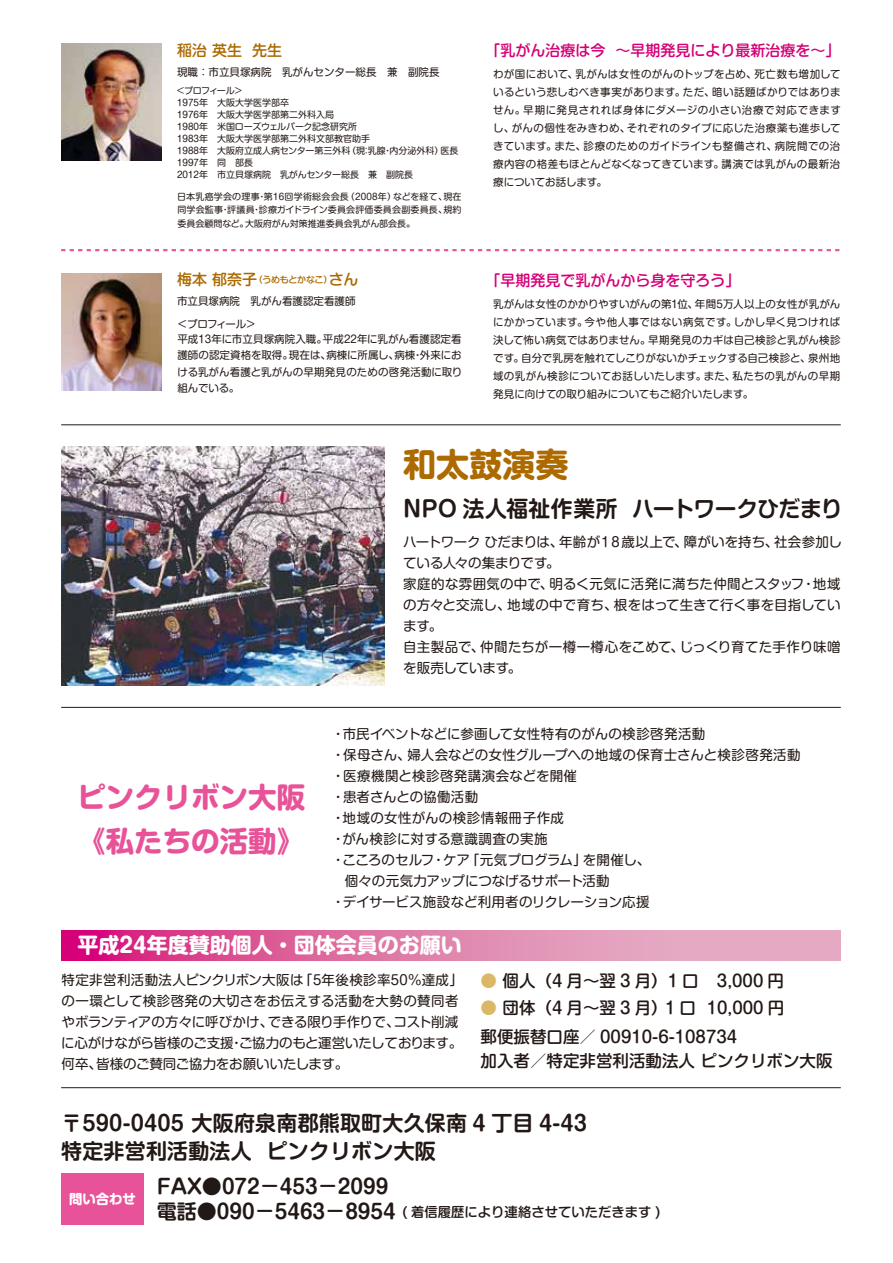
<style>
.page{position:relative;width:893px;height:1263px;background:#fff}
.page>*{position:absolute;margin:0;border:0;box-sizing:border-box;transform-origin:0 0}
.t1{font:700 33px "Shin M Go Pro";color:#ac6a00}
.t2{font:700 28.5px/43.5px "Shin M Go Pro";color:#e85298}
.t3{font:700 22.05px "Shin M Go Pro De";letter-spacing:-.01em;color:#221815}
.t4{font:700 21px/28.5px "Shin M Go Pro De";letter-spacing:.01em;color:#221815}
.t5{font:700 21px "Shin M Go Pro";color:#fff}
.t6{font:700 20.1px "Shin M Go Pro De";color:#221815}
.t7{font:500 16.5px/28.5px "Shin M Go Pro";color:#221815}
.t8{font:500 15px "Shin M Go Pro";color:#d60077}
.t9{font:500 15px "Shin M Go Pro";color:#ac6a00}
.t10{font:13.5px/21px "Shin M Go Pro";color:#221815}
.t11{font:500 13.35px "Shin M Go Pro";color:#221815}
.t12{font:700 13.35px "Shin M Go Pro";color:#fff}
.t13{font:10.5px/18px "Shin M Go Pro";color:#221815;text-align:justify}
.t14{font:9px/12px "Shin M Go Pro";color:#221815}
.t15{font:500 9px "Shin M Go Pro";letter-spacing:-.045em;color:#ac6a00}
.s1{font-size:15px}
.s2{color:#dab866}
.s3{font-family:"Shin M Go Pro De";font-weight:700;font-size:20.1px}
</style>
<div class="page">
<img style="left:61px;top:446px;width:323px;height:239px">
<svg style="left:61px;top:930px;width:780px;height:30px;background:#df76a8"></svg>
<img style="left:61px;top:43px;width:100px;height:117px">
<svg style="left:61px;top:249px;width:779px;height:2px"></svg>
<hr style="left:61px;top:424px;width:780px;height:1px;background:#221815">
<hr style="left:61px;top:707px;width:780px;height:1px;background:#221815">
<hr style="left:61px;top:1087px;width:780px;height:1px;background:#221815">
<div style="left:61px;top:1174px;width:83px;height:51px;background:#e85298"></div>
<img style="left:61px;top:273px;width:100px;height:118px">
<h3 class="t9" style="left:177px;top:38px;width:106px">稲治 英生 先生</h3>
<p class="t13" style="left:177px;top:62px;width:264px">現職：市立貝塚病院　乳がんセンター総長　兼　副院長</p>
<p class="t14" style="left:176px;top:84px;width:284px">＜プロフィール＞<br>1975年　大阪大学医学部卒<br>1976年　大阪大学医学部第二外科入局<br>1980年　米国ローズウェルパーク記念研究所<br>1983年　大阪大学医学部第二外科文部教官助手<br>1988年　大阪府立成人病センター第三外科（現：乳腺・内分泌外科）医長<br>1997年　同　部長<br>2012年　市立貝塚病院　乳がんセンター総長　兼　副院長</p>
<p class="t14" style="left:177px;top:188px;width:286px;line-height:13.5px;text-align:justify">日本乳癌学会の理事・第16回学術総会会長（2008年）などを経て、現在同学会監事・評議員・診療ガイドライン委員会評価委員会副委員長、規約委員会顧問など。大阪府がん対策推進委員会乳がん部会長。</p>
<p class="t15" style="left:177px;top:272px;width:183px"><span class="s1">梅本 郁奈子</span>（うめもとかなこ）<span class="s1">さん</span></p>
<p class="t13" style="left:177px;top:289px;width:180px;line-height:22.6px">市立貝塚病院　乳がん看護認定看護師＜プロフィール＞</p>
<p class="t13" style="left:177px;top:329px;width:287px;line-height:16.5px">平成13年に市立貝塚病院入職。平成22年に乳がん看護認定看護師の認定資格を取得。現在は、病棟に所属し、病棟・外来における乳がん看護と乳がんの早期発見のための啓発活動に取り組んでいる。</p>
<h3 class="t8" style="left:486px;top:38px;width:356px">「乳がん治療は今 ～早期発見により最新治療を～」</h3>
<p class="t13" style="left:493px;top:64px;width:349px">わが国において、乳がんは女性のがんのトップを占め、死亡数も増加しているという悲しむべき事実があります。ただ、暗い話題ばかりではありません。早期に発見されれば身体にダメージの小さい治療で対応できますし、がんの個性をみきわめ、それぞれのタイプに応じた治療薬も進歩してきています。また、診療のためのガイドラインも整備され、病院間での治療内容の格差もほとんどなくなってきています。講演では乳がんの最新治療についてお話します。</p>
<h3 class="t8" style="left:486px;top:268px;width:256px">「早期発見で乳がんから身を守ろう」</h3>
<p class="t13" style="left:493px;top:294px;width:349px">乳がんは女性のかかりやすいがんの第1位、年間5万人以上の女性が乳がんにかかっています。今や他人事ではない病気です。しかし早く見つければ決して怖い病気ではありません。早期発見のカギは自己検診と乳がん検診です。自分で乳房を触れてしこりがないかチェックする自己検診と、泉州地域の乳がん検診についてお話しいたします。また、私たちの乳がんの早期発見に向けての取り組みについてもご紹介いたします。</p>
<h1 class="t1" style="left:403px;top:437px;width:167px">和太鼓演奏</h1>
<h3 class="t3" style="left:403px;top:491px;width:441px">NPO 法人福祉作業所 ハートワークひだまり</h3>
<h2 class="t2" style="left:77px;top:772px;width:229px">ピンクリボン大阪《私たちの活動》</h2>
<p class="t10" style="left:403px;top:530px;width:440px">ハートワーク ひだまりは、年齢が１８歳以上で、障がいを持ち、社会参加している人々の集まりです。<br>家庭的な雰囲気の中で、明るく元気に活発に満ちた仲間とスタッフ・地域の方々と交流し、地域の中で育ち、根をはって生きて行く事を目指しています。<br>自主製品で、仲間たちが一樽一樽心をこめて、じっくり育てた手作り味噌を販売しています。</p>
<p class="t10" style="left:331px;top:721px;width:470px">・市民イベントなどに参画して女性特有のがんの検診啓発活動<br>・保母さん、婦人会などの女性グループへの地域の保育士さんと検診啓発活動・医療機関と検診啓発講演会などを開催<br>・患者さんとの協働活動<br>・地域の女性がんの検診情報冊子作成<br>・がん検診に対する意識調査の実施<br>・こころのセルフ・ケア「元気プログラム」を開催し、<br>　個々の元気力アップにつなげるサポート活動<br>・デイサービス施設など利用者のリクレーション応援</p>
<h3 class="t5" style="left:78px;top:928px;width:386px">平成24年度賛助個人・団体会員のお願い</h3>
<p class="t10" style="left:61px;top:968px;width:403px">特定非営利活動法人ピンクリボン大阪は「5年後検診率50％達成」の一環として検診啓発の大切さをお伝えする活動を大勢の賛同者やボランティアの方々に呼びかけ、できる限り手作りで、コスト削減に心がけながら皆様のご支援・ご協力のもと運営いたしております。何卒、皆様のご賛同ご協力をお願いいたします。</p>
<h3 class="t7" style="left:481px;top:965px;width:305px"><span class="s2">●</span> 個人（4 月～翌 3 月）1 口　3,000 円</h3>
<h3 class="t7" style="left:481px;top:992px;width:305px"><span class="s2">●</span> 団体（4 月～翌 3 月）1 口 10,000 円郵便振替口座／ 00910-6-108734</h3>
<h3 class="t7" style="left:481px;top:1044px;width:353px">加入者／特定非営利活動法人 ピンクリボン大阪</h3>
<h3 class="t4" style="left:61px;top:1106px;width:527px">〒590-0405 大阪府泉南郡熊取町大久保南 4 丁目 4-43特定非営利活動法人 ピンクリボン大阪</h3>
<h3 class="t6" style="left:157px;top:1170px;width:233px">FAX●072－453－2099</h3>
<p class="t11" style="left:157px;top:1200px;width:505px"><span class="s3">電話●090－5463－8954</span> ( 着信履歴により連絡させていただきます )</p>
<p class="t12" style="left:69px;top:1188px;width:68px">問い合わせ</p>
</div>
